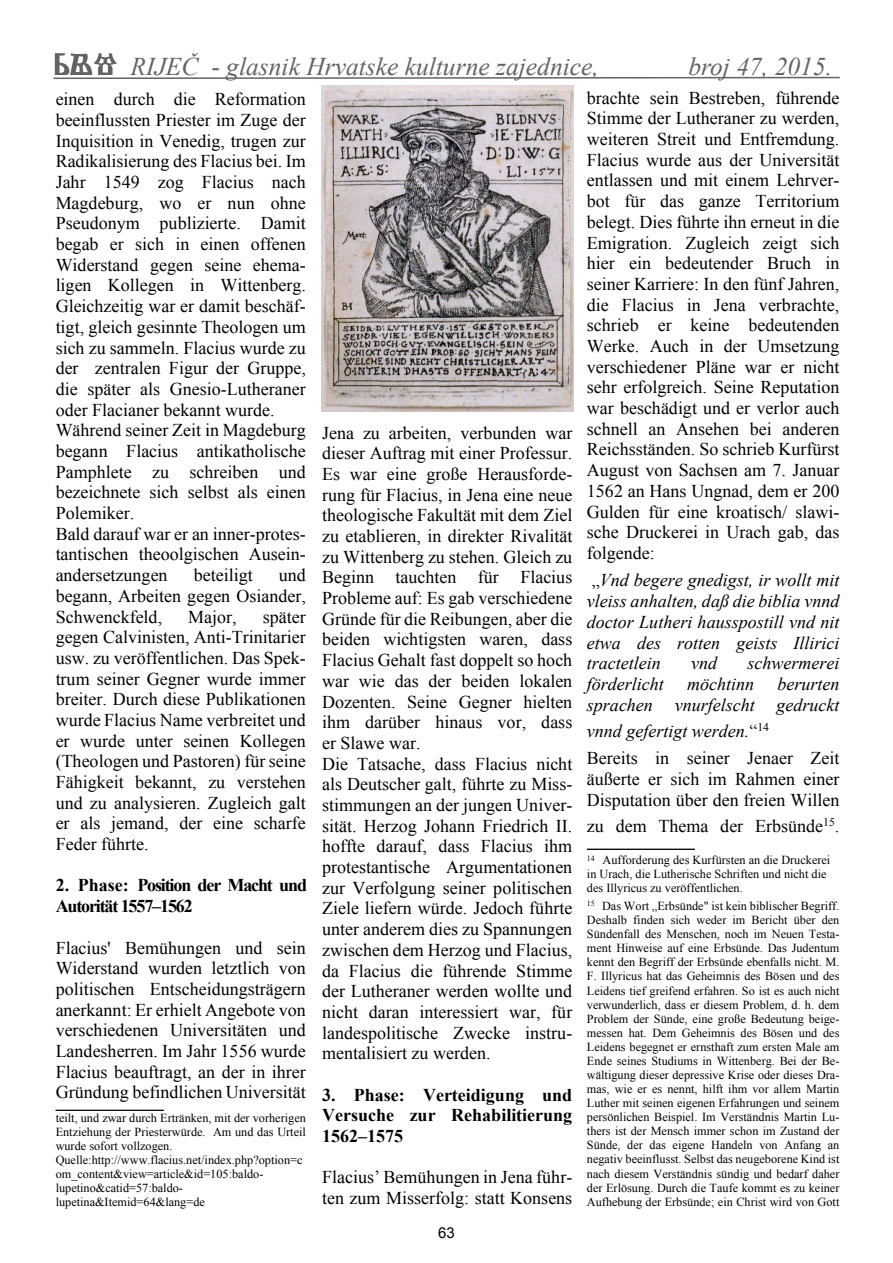
<style>
.page{position:relative;width:893px;height:1263px;background:#fff}
.page>*{position:absolute;margin:0;border:0;box-sizing:border-box;transform-origin:0 0}
.t1{font:italic 25.5px "Times New Roman";color:#636363}
.t2{font:18px/20.7px "Times New Roman";color:#000}
.t3{font:italic 18px/20.7px "Times New Roman";color:#000;text-align:justify}
.t4{font:700 18px/20.7px "Times New Roman";color:#000;text-align:justify}
.t5{font:700 18px/20.7px "Times New Roman";letter-spacing:-.06em;color:#000}
.t6{font:15px "Arial";color:#000}
.t7{font:12.3px/14.1px "Times New Roman";color:#000}
.s1{font-style:normal}
.s2{font-style:italic}
</style>
<div class="page">
<svg style="left:53px;top:53px;width:787px;height:26px"></svg>
<hr style="left:56px;top:1110px;width:108px;height:1px;background:#000">
<hr style="left:587px;top:849px;width:108px;height:1px;background:#000">
<img style="left:321px;top:86px;width:253px;height:325px">
<h1 class="t1" style="left:131px;top:57px;width:470px">RIJEČ <span class="s1">-</span> glasnik Hrvatske kulturne zajednice,</h1>
<h1 class="t1" style="left:688px;top:57px;width:145px">broj 47, 2015.</h1>
<p class="t2" style="left:56px;top:91px;width:252px">einen durch die Reformation beeinflussten Priester im Zuge der<br>Inquisition in Venedig, trugen zur<br>Radikalisierung des Flacius bei. Im<br>Jahr 1549 zog Flacius nach<br>Magdeburg, wo er nun ohne<br>Pseudonym publizierte. Damit begab er sich in einen offenen<br>Widerstand gegen seine ehema&shy;ligen Kollegen in Wittenberg.<br>Gleichzeitig war er damit beschäf&shy;tigt, gleich gesinnte Theologen um sich zu sammeln. Flacius wurde zu der zentralen Figur der Gruppe, die später als Gnesio-Lutheraner oder Flacianer bekannt wurde.<br>Während seiner Zeit in Magdeburg begann Flacius antikatholische<br>Pamphlete zu schreiben und bezeichnete sich selbst als einen<br>Polemiker.<br>Bald darauf war er an inner-protes&shy;tantischen theoolgischen Ausein&shy;andersetzungen</p>
<p class="t2" style="left:56px;top:566px;width:252px;text-align:justify;text-indent:223px">und begann, Arbeiten gegen Osiander, Schwenckfeld,</p>
<p class="t2" style="left:194px;top:566px;width:60px">beteiligt</p>
<p class="t2" style="left:188px;top:608px;width:50px">Major,</p>
<p class="t2" style="left:56px;top:608px;width:252px;text-align:justify;text-indent:207px">später gegen Calvinisten, Anti-Trinitarier usw. zu veröffentlichen. Das Spek&shy;trum seiner Gegner wurde immer breiter. Durch diese Publikationen wurde Flacius Name verbreitet und er wurde unter seinen Kollegen (Theologen und Pastoren) für seine Fähigkeit bekannt, zu verstehen und zu analysieren. Zugleich galt er als jemand, der eine scharfe Feder führte.</p>
<p class="t5" style="left:56px;top:877px;width:253px">2. Phase: Position der Macht und<br>Autorität 1557–1562</p>
<p class="t2" style="left:56px;top:939px;width:252px;text-align:justify">Flacius' Bemühungen und sein Widerstand wurden letztlich von politischen Entscheidungsträgern anerkannt: Er erhielt Angebote von verschiedenen Universitäten und Landesherren. Im Jahr 1556 wurde Flacius beauftragt, an der in ihrer Gründung befindlichen Universität</p>
<p class="t7" style="left:56px;top:1111px;width:252px">teilt, und zwar durch Ertränken, mit der vorherigen Entziehung der Priesterwürde. Am und das Urteil wurde sofort vollzogen.<br>Quelle:http://www.flacius.net/index.php?option=c om_content&amp;view=article&amp;id=105:baldo&shy;lupetino&amp;catid=57:baldo&shy;lupetina&amp;Itemid=64&amp;lang=de</p>
<p class="t2" style="left:322px;top:424px;width:252px">Jena zu arbeiten, verbunden war dieser Auftrag mit einer Professur.<br>Es war eine große Herausforde&shy;rung für Flacius, in Jena eine neue theologische Fakultät mit dem Ziel zu etablieren, in direkter Rivalität zu Wittenberg zu stehen. Gleich zu<br>Beginn tauchten für Flacius<br>Probleme auf: Es gab verschiedene<br>Gründe für die Reibungen, aber die beiden wichtigsten waren, dass<br>Flacius Gehalt fast doppelt so hoch war wie das der beiden lokalen<br>Dozenten. Seine Gegner hielten ihm darüber hinaus vor, dass er Slawe war.<br>Die Tatsache, dass Flacius nicht als Deutscher galt, führte zu Miss&shy;stimmungen an der jungen Univer&shy;sität. Herzog Johann Friedrich II. hoffte darauf, dass Flacius ihm protestantische Argumentationen zur Verfolgung seiner politischen<br>Ziele liefern würde. Jedoch führte unter anderem dies zu Spannungen zwischen dem Herzog und Flacius, da Flacius die führende Stimme der Lutheraner werden wollte und nicht daran interessiert war, für landespolitische Zwecke instru&shy;mentalisiert zu werden.</p>
<p class="t4" style="left:322px;top:1086px;width:252px">3. Phase: Verteidigung und Versuche zur Rehabilitierung 1562–1575</p>
<p class="t2" style="left:322px;top:1169px;width:252px">Flacius’ Bemühungen in Jena führ&shy;ten zum Misserfolg: statt Konsens</p>
<p class="t6" style="left:438px;top:1227px;width:18px">63</p>
<p class="t2" style="left:587px;top:89px;width:254px;text-align:justify">brachte sein Bestreben, führende Stimme der Lutheraner zu werden, weiteren Streit und Entfremdung.<br>Flacius wurde aus der Universität entlassen und mit einem Lehrver&shy;bot für das ganze Territorium belegt. Dies führte ihn erneut in die Emigration. Zugleich zeigt sich hier ein bedeutender Bruch in seiner Karriere: In den fünf Jahren, die Flacius in Jena verbrachte, schrieb er keine bedeutenden Werke. Auch in der Umsetzung verschiedener Pläne war er nicht sehr erfolgreich. Seine Reputation war beschädigt und er verlor auch schnell an Ansehen bei anderen Reichsständen. So schrieb Kurfürst August von Sachsen am 7. Januar 1562 an Hans Ungnad, dem er 200<br>Gulden für eine kroatisch/ slawi&shy;sche Druckerei in Urach gab, das folgende:</p>
<p class="t3" style="left:587px;top:572px;width:254px"><span class="s1">„</span>Vnd begere gnedigst, ir wollt mit vleiss anhalten, daß die biblia vnnd doctor Lutheri hausspostill vnd nit etwa des rotten geists Illirici tractetlein</p>
<p class="t3" style="left:691px;top:655px;width:27px">vnd</p>
<p class="t3" style="left:747px;top:655px;width:93px">schwermerei</p>
<p class="t3" style="left:587px;top:675px;width:79px">förderlicht</p>
<p class="t3" style="left:687px;top:675px;width:69px">möchtinn</p>
<p class="t3" style="left:587px;top:675px;width:254px;text-align:right">berurten<br>sprachen vnurfelscht gedruckt</p>
<p class="t2" style="left:587px;top:718px;width:254px;line-height:27.6px"><span class="s2">vnnd gefertigt werden.</span>“<sup>14<br></sup>Bereits in seiner Jenaer Zeit</p>
<p class="t2" style="left:587px;top:770px;width:254px">äußerte er sich im Rahmen einer<br>Disputation über den freien Willen</p>
<p class="t2" style="left:587px;top:817px;width:254px">zu dem Thema der Erbsünde<sup>15</sup>.</p>
<p class="t7" style="left:587px;top:854px;width:245px"><sup>14</sup> Aufforderung des Kurfürsten an die Druckerei in Urach, die Lutherische Schriften und nicht die des Illyricus zu veröffentlichen.</p>
<p class="t7" style="left:587px;top:900px;width:254px;text-align:justify"><sup>15</sup> Das Wort „Erbsünde" ist kein biblischer Begriff.<br>Deshalb finden sich weder im Bericht über den Sündenfall des Menschen, noch im Neuen Testa&shy;ment Hinweise auf eine Erbsünde. Das Judentum kennt den Begriff der Erbsünde ebenfalls nicht. M.<br>F. Illyricus hat das Geheimnis des Bösen und des Leidens tief greifend erfahren. So ist es auch nicht verwunderlich, dass er diesem Problem, d. h. dem Problem der Sünde, eine große Bedeutung beige&shy;messen hat. Dem Geheimnis des Bösen und des Leidens begegnet er ernsthaft zum ersten Male am Ende seines Studiums in Wittenberg. Bei der Be&shy;wältigung dieser depressive Krise oder dieses Dra&shy;mas, wie er es nennt, hilft ihm vor allem Martin Luther mit seinen eigenen Erfahrungen und seinem persönlichen Beispiel. Im Verständnis Martin Lu&shy;thers ist der Mensch immer schon im Zustand der Sünde, der das eigene Handeln von Anfang an negativ beeinflusst. Selbst das neugeborene Kind ist nach diesem Verständnis sündig und bedarf daher der Erlösung. Durch die Taufe kommt es zu keiner Aufhebung der Erbsünde; ein Christ wird von Gott</p>
</div>
